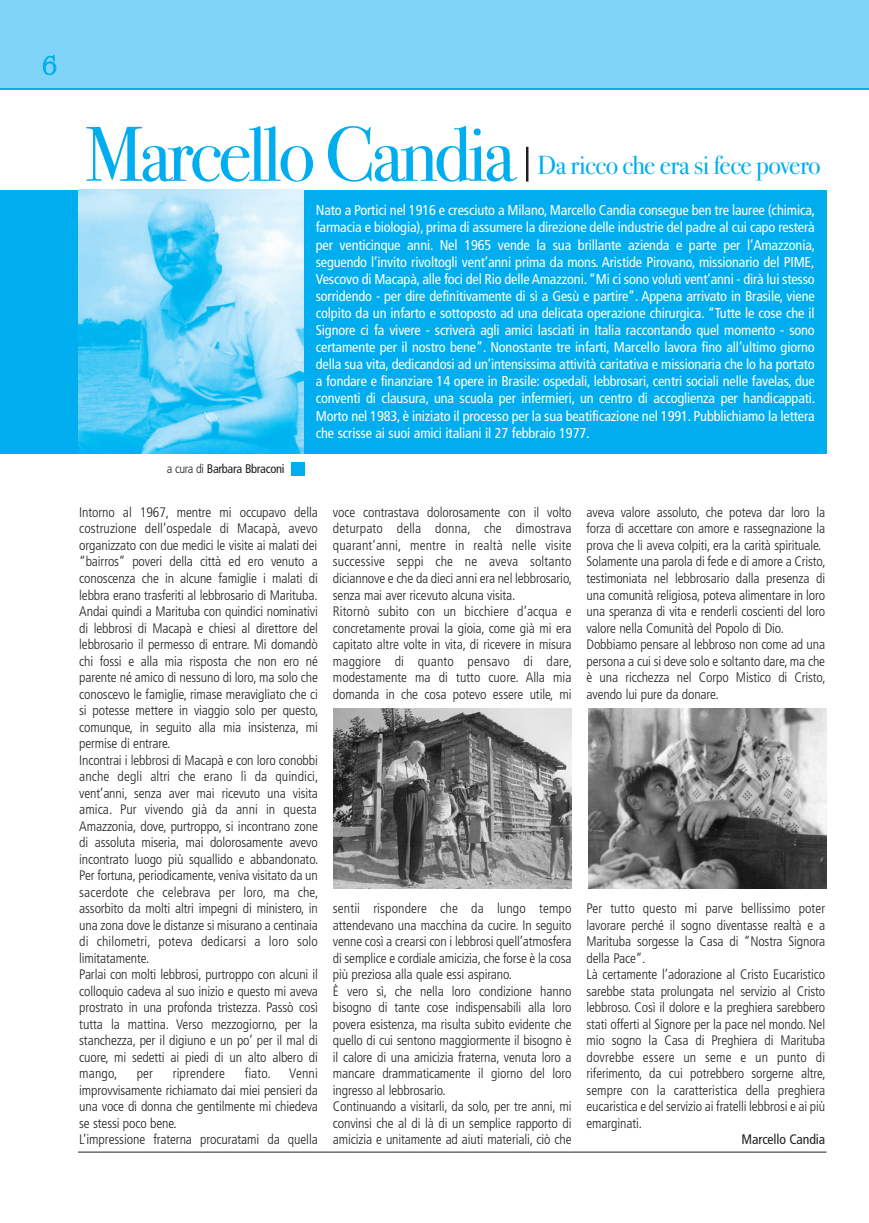
<style>
.page{position:relative;width:869px;height:1223px;background:#fff}
.page>*{position:absolute;margin:0;border:0;box-sizing:border-box;transform-origin:0 0}
.t1{font:77.5px "Bodoni Svty Two ITCTT Book";letter-spacing:-.045em;color:#00aeef}
.t2{font:31.25px "Democratica";color:#00aeef}
.t3{font:26.25px "Bodoni Svty Two ITCTT Book";letter-spacing:-.02em;color:#00aeef}
.t4{font:condensed 14.25px/17.1px "Frutiger";letter-spacing:-.01em;color:#fff;text-align:justify}
.t5{font:300 condensed 13.75px/16.5px "Frutiger";letter-spacing:-.01em;color:#231f20}
.t6{font:condensed 13.75px "Frutiger";letter-spacing:-.01em;color:#231f20}
.t7{font:300 condensed 13.75px "Frutiger";letter-spacing:.01em;color:#231f20}
.t8{font:condensed 12.5px "Frutiger";letter-spacing:-.025em;color:#231f20}
.s1{font-weight:300}
</style>
<div class="page">
<div style="left:0;top:190px;width:826px;height:263px;background:#00aeef"></div>
<div style="left:0;top:0;width:868px;height:89px;background:#80d4f7"></div>
<hr style="left:0;top:89px;width:868px;height:1px;background:#00aeef">
<hr style="left:78px;top:1151px;width:748px;height:1px;background:#231f20">
<hr style="left:0;top:88px;width:67px;height:1px;background:#00aeef">
<img style="left:78px;top:190px;width:225px;height:263px">
<hr style="left:525px;top:147px;width:3px;height:35px;background:#231f20">
<div style="left:291px;top:462px;width:13px;height:14px;background:#00aeef"></div>
<img style="left:333px;top:709px;width:237px;height:179px">
<img style="left:588px;top:709px;width:238px;height:179px">
<h2 class="t2" style="left:41px;top:51px;width:19px">6</h2>
<h1 class="t1" style="left:85px;top:91px;width:431px">Marcello Candia</h1>
<h3 class="t3" style="left:537px;top:144px;width:284px">Da ricco che era si fece povero</h3>
<p class="t4" style="left:315px;top:203px;width:501px">Nato a Portici nel 1916 e cresciuto a Milano, Marcello Candia consegue ben tre lauree (chimica, farmacia e biologia), prima di assumere la direzione delle industrie del padre al cui capo resterà per venticinque anni. Nel 1965 vende la sua brillante azienda e parte per l’Amazzonia, seguendo l’invito rivoltogli vent’anni prima da mons. Aristide Pirovano, missionario del PIME, Vescovo di Macapà, alle foci del Rio delleAmazzoni.“Mi ci sono voluti vent’anni - dirà lui stesso sorridendo - per dire definitivamente di sì a Gesù e partire”. Appena arrivato in Brasile, viene colpito da un infarto e sottoposto ad una delicata operazione chirurgica. “Tutte le cose che il Signore ci fa vivere - scriverà agli amici lasciati in Italia raccontando quel momento - sono certamente per il nostro bene”. Nonostante tre infarti, Marcello lavora fino all’ultimo giorno della sua vita, dedicandosi ad un’intensissima attività caritativa e missionaria che lo ha portato a fondare e finanziare 14 opere in Brasile: ospedali, lebbrosari, centri sociali nelle favelas, due conventi di clausura, una scuola per infermieri, un centro di accoglienza per handicappati.<br>Morto nel 1983, è iniziato il processo per la sua beatificazione nel 1991. Pubblichiamo la lettera che scrisse ai suoi amici italiani il 27 febbraio 1977.</p>
<p class="t8" style="left:167px;top:463px;width:119px"><span class="s1">a cura di</span> Barbara Bbraconi</p>
<p class="t5" style="left:79px;top:505px;width:240px">Intorno al 1967, mentre mi occupavo della costruzione dell’ospedale di Macapà, avevo organizzato con due medici le visite ai malati dei “bairros” poveri della città ed ero venuto a conoscenza che in alcune famiglie i malati di lebbra erano trasferiti al lebbrosario di Marituba.<br>Andai quindi a Marituba con quindici nominativi di lebbrosi di Macapà e chiesi al direttore del lebbrosario il permesso di entrare. Mi domandò chi fossi e alla mia risposta che non ero né parente né amico di nessuno di loro, ma solo che conoscevo le famiglie, rimase meravigliato che ci si potesse mettere in viaggio solo per questo, comunque, in seguito alla mia insistenza, mi permise di entrare.<br>Incontrai i lebbrosi di Macapà e con loro conobbi anche degli altri che erano lì da quindici, vent’anni, senza aver mai ricevuto una visita amica. Pur vivendo già da anni in questa Amazzonia, dove, purtroppo, si incontrano zone di assoluta miseria, mai dolorosamente avevo incontrato luogo più squallido e abbandonato.<br>Per fortuna, periodicamente, veniva visitato da un sacerdote che celebrava per loro, ma che, assorbito da molti altri impegni di ministero, in una zona dove le distanze si misurano a centinaia di chilometri, poteva dedicarsi a loro solo limitatamente.<br>Parlai con molti lebbrosi, purtroppo con alcuni il colloquio cadeva al suo inizio e questo mi aveva prostrato in una profonda tristezza. Passò così tutta la mattina. Verso mezzogiorno, per la stanchezza, per il digiuno e un po’ per il mal di cuore, mi sedetti ai piedi di un alto albero di mango,</p>
<p class="t5" style="left:137px;top:1066px;width:18px">per</p>
<p class="t7" style="left:173px;top:1067px;width:54px">riprendere</p>
<p class="t5" style="left:244px;top:1066px;width:28px">fiato.</p>
<p class="t5" style="left:79px;top:1066px;width:240px;text-indent:210px">Venni improvvisamente richiamato dai miei pensieri da una voce di donna che gentilmente mi chiedeva se stessi poco bene.<br>L’impressione fraterna procuratami da quella</p>
<p class="t5" style="left:333px;top:505px;width:240px">voce contrastava dolorosamente con il volto deturpato della donna, che dimostrava quarant’anni, mentre in realtà nelle visite successive seppi che ne aveva soltanto diciannove e che da dieci anni era nel lebbrosario, senza mai aver ricevuto alcuna visita.<br>Ritornò subito con un bicchiere d’acqua e concretamente provai la gioia, come già mi era capitato altre volte in vita, di ricevere in misura maggiore di quanto pensavo di dare, modestamente ma di tutto cuore. Alla mia domanda in che cosa potevo essere utile, mi</p>
<p class="t5" style="left:333px;top:901px;width:240px">sentii rispondere che da lungo tempo attendevano una macchina da cucire. In seguito venne così a crearsi con i lebbrosi quell’atmosfera di semplice e cordiale amicizia, che forse è la cosa più preziosa alla quale essi aspirano.<br>È vero sì, che nella loro condizione hanno bisogno di tante cose indispensabili alla loro povera esistenza, ma risulta subito evidente che quello di cui sentono maggiormente il bisogno è il calore di una amicizia fraterna, venuta loro a mancare drammaticamente il giorno del loro ingresso al lebbrosario.<br>Continuando a visitarli, da solo, per tre anni, mi convinsi che al di là di un semplice rapporto di amicizia e unitamente ad aiuti materiali, ciò che</p>
<p class="t5" style="left:586px;top:505px;width:240px">aveva valore assoluto, che poteva dar loro la forza di accettare con amore e rassegnazione la prova che li aveva colpiti, era la carità spirituale.<br>Solamente una parola di fede e di amore a Cristo, testimoniata nel lebbrosario dalla presenza di una comunità religiosa, poteva alimentare in loro una speranza di vita e renderli coscienti del loro valore nella Comunità del Popolo di Dio.<br>Dobbiamo pensare al lebbroso non come ad una persona a cui si deve solo e soltanto dare, ma che è una ricchezza nel Corpo Mistico di Cristo, avendo lui pure da donare.</p>
<p class="t5" style="left:586px;top:901px;width:240px">Per tutto questo mi parve bellissimo poter lavorare perché il sogno diventasse realtà e a Marituba sorgesse la Casa di “Nostra Signora della Pace”.<br>Là certamente l’adorazione al Cristo Eucaristico sarebbe stata prolungata nel servizio al Cristo lebbroso. Così il dolore e la preghiera sarebbero stati offerti al Signore per la pace nel mondo. Nel mio sogno la Casa di Preghiera di Marituba dovrebbe essere un seme e un punto di riferimento, da cui potrebbero sorgerne altre, sempre con la caratteristica della preghiera eucaristica e del servizio ai fratelli lebbrosi e ai più emarginati.</p>
<p class="t6" style="left:741px;top:1133px;width:85px">Marcello Candia</p>
</div>
